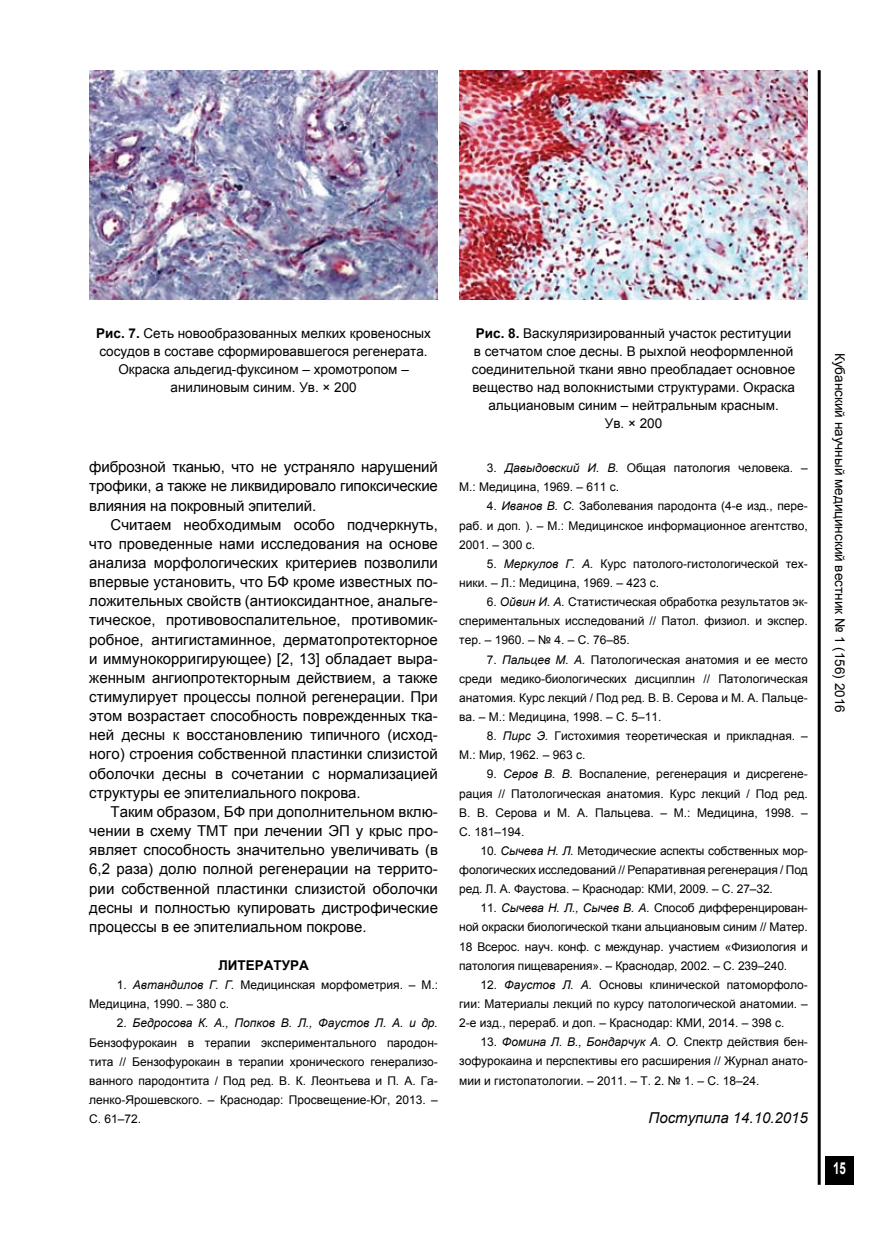
<style>
.page{position:relative;width:893px;height:1255px;background:#fff}
.page>*{position:absolute;margin:0;border:0;box-sizing:border-box;transform-origin:0 0}
.t1{font:700 16.5px "Arial";color:#fff;scale:.7 1}
.t2{font:15px/19.2px "Arial";color:#000;text-align:justify}
.t3{font:italic 15px "Arial";color:#000}
.t4{font:13.5px/18px "Arial";color:#000;text-align:center}
.t5{font:700 13.5px "Arial";color:#000}
.t6{font:12px/19.2px "Arial";color:#000;text-align:justify}
.s1{font-weight:700}
.s2{font-style:italic}
</style>
<div class="page">
<hr style="left:818px;top:70px;width:3px;height:1114px;background:#000">
<div style="left:825px;top:1155px;width:29px;height:29px;background:#000"></div>
<img style="left:89px;top:70px;width:349px;height:230px">
<img style="left:459px;top:70px;width:349px;height:230px">
<p class="t4" style="left:96px;top:324px;width:336px"><span class="s1">Рис. 7.</span> Сеть новообразованных мелких кровеносных сосудов в составе сформировавшегося регенерата.<br>Окраска альдегид-фуксином – хромотропом – анилиновым синим. Ув. × 200</p>
<p class="t2" style="left:89px;top:457px;width:350px">фиброзной тканью, что не устраняло нарушений трофики, а также не ликвидировало гипоксические влияния на покровный эпителий.</p>
<p class="t2" style="left:89px;top:515px;width:350px;text-indent:21px">Считаем необходимым особо подчеркнуть, что проведенные нами исследования на основе анализа морфологических критериев позволили впервые установить, что БФ кроме известных по&shy;ложительных свойств (антиоксидантное, анальге&shy;тическое, противовоспалительное, противомик&shy;робное, антигистаминное, дерматопротекторное и иммунокорригирующее) [2, 13] обладает выра&shy;женным ангиопротекторным действием, а также стимулирует процессы полной регенерации. При этом возрастает способность поврежденных тка&shy;ней десны к восстановлению типичного (исход&shy;ного) строения собственной пластинки слизистой оболочки десны в сочетании с нормализацией структуры ее эпителиального покрова.</p>
<p class="t2" style="left:89px;top:802px;width:350px;text-indent:21px">Таким образом, БФ при дополнительном вклю&shy;чении в схему ТМТ при лечении ЭП у крыс про&shy;являет способность значительно увеличивать (в 6,2 раза) долю полной регенерации на террито&shy;рии собственной пластинки слизистой оболочки десны и полностью купировать дистрофические процессы в ее эпителиальном покрове.</p>
<p class="t5" style="left:218px;top:956px;width:92px">ЛИТЕРАТУРА</p>
<p class="t6" style="left:89px;top:975px;width:350px;text-indent:28px">1. <span class="s2">Автандилов Г. Г.</span> Медицинская морфометрия. – М.:<br>Медицина, 1990. – 380 с.</p>
<p class="t6" style="left:89px;top:1013px;width:350px;text-indent:28px">2. <span class="s2">Бедросова К. А., Попков В. Л., Фаустов Л. А. и др.<br></span>Бензофурокаин в терапии экспериментального пародон&shy;тита // Бензофурокаин в терапии хронического генерализо&shy;ванного пародонтита / Под ред. В. К. Леонтьева и П. А. Га&shy;ленко-Ярошевского. – Краснодар: Просвещение-Юг, 2013. – С. 61–72.</p>
<p class="t4" style="left:472px;top:324px;width:325px"><span class="s1">Рис. 8.</span> Васкуляризированный участок реституции в сетчатом слое десны. В рыхлой неоформленной соединительной ткани явно преобладает основное вещество над волокнистыми структурами. Окраска альциановым синим – нейтральным красным.<br>Ув. × 200</p>
<p class="t6" style="left:459px;top:458px;width:350px;text-indent:28px">3. <span class="s2">Давыдовский И. В.</span> Общая патология человека. –<br>М.: Медицина, 1969. – 611 с.</p>
<p class="t6" style="left:459px;top:496px;width:350px;text-indent:28px">4. <span class="s2">Иванов В. С.</span> Заболевания пародонта (4-е изд., пере&shy;раб. и доп. ). – М.: Медицинское информационное агентство, 2001. – 300 с.</p>
<p class="t6" style="left:459px;top:554px;width:350px;text-indent:28px">5. <span class="s2">Меркулов Г. А.</span> Курс патолого-гистологической тех&shy;ники. – Л.: Медицина, 1969. – 423 с.</p>
<p class="t6" style="left:459px;top:592px;width:350px;text-indent:28px">6. <span class="s2">Ойвин И. А.</span> Статистическая обработка результатов эк&shy;спериментальных исследований // Патол. физиол. и экспер. тер. – 1960. – № 4. – С. 76–85.</p>
<p class="t6" style="left:459px;top:650px;width:350px;text-indent:28px">7. <span class="s2">Пальцев М. А.</span> Патологическая анатомия и ее место среди медико-биологических дисциплин // Патологическая анатомия. Курс лекций / Под ред. В. В. Серова и М. А. Пальце&shy;ва. – М.: Медицина, 1998. – С. 5–11.</p>
<p class="t6" style="left:459px;top:726px;width:350px;text-indent:28px">8. <span class="s2">Пирс Э.</span> Гистохимия теоретическая и прикладная. –<br>М.: Мир, 1962. – 963 с.</p>
<p class="t6" style="left:459px;top:764px;width:350px;text-indent:28px">9. <span class="s2">Серов В. В.</span> Воспаление, регенерация и дисрегене&shy;рация // Патологическая анатомия. Курс лекций / Под ред.<br>В. В. Серова и М. А. Пальцева. – М.: Медицина, 1998. – С. 181–194.</p>
<p class="t6" style="left:459px;top:841px;width:350px;text-indent:21px">10. <span class="s2">Сычева Н. Л.</span> Методические аспекты собственных мор&shy;фологических исследований // Репаративная регенерация / Под ред. Л. А. Фаустова. – Краснодар: КМИ, 2009. – С. 27–32.</p>
<p class="t6" style="left:459px;top:898px;width:350px;text-indent:21px">11. <span class="s2">Сычева Н. Л., Сычев В. А.</span> Способ дифференцирован&shy;ной окраски биологической ткани альциановым синим // Матер.<br>18 Всерос. науч. конф. с междунар. участием «Физиология и патология пищеварения». – Краснодар, 2002. – С. 239–240.</p>
<p class="t6" style="left:459px;top:975px;width:350px;text-indent:21px">12. <span class="s2">Фаустов Л. А.</span> Основы клинической патоморфоло&shy;гии: Материалы лекций по курсу патологической анатомии. – 2-е изд., перераб. и доп. – Краснодар: КМИ, 2014. – 398 с.</p>
<p class="t6" style="left:459px;top:1032px;width:350px;text-indent:21px">13. <span class="s2">Фомина Л. В., Бондарчук А. О.</span> Спектр действия бен&shy;зофурокаина и перспективы его расширения // Журнал анато&shy;мии и гистопатологии. – 2011. – Т. 2. № 1. – С. 18–24.</p>
<p class="t3" style="left:649px;top:1108px;width:161px">Поступила 14.10.2015</p>
<p class="t4" style="left:849px;top:353px;width:361px;rotate:90deg">Кубанский научный медицинский вестник № 1 (156) 2016</p>
<h1 class="t1" style="left:833px;top:1157px;width:20px">15</h1>
</div>
